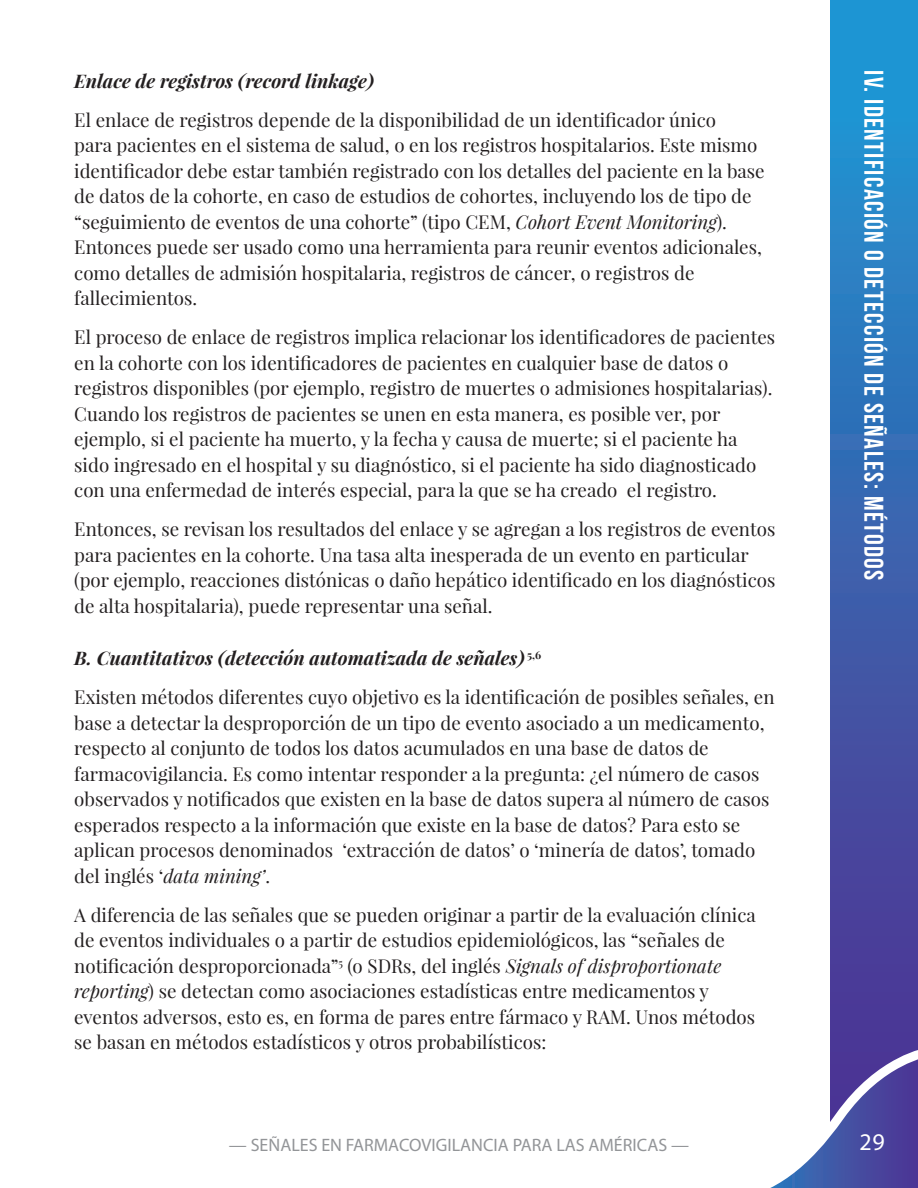
<style>
.page{position:relative;width:918px;height:1188px;background:#fff}
.page>*{position:absolute;margin:0;border:0;box-sizing:border-box;transform-origin:0 0}
.t1{font:700 27px "Bebas Neue";letter-spacing:.05em;color:#fff}
.t2{font:24px "Myriad Pro";color:#fff}
.BODY_TEXT{font:18.75px/25.5px "Playfair Display";color:#231f20}
.BODY_TEXT-2{font:italic 700 18.75px "Playfair Display";color:#231f20}
.t3{font:18px "Myriad Pro";color:#939598}
.s1{font-style:italic}
</style>
<div class="page">
<div style="left:830px;top:0;width:88px;height:1150px;background:linear-gradient(to bottom,#1c9cd6,#572889)"></div>
<svg style="left:770px;top:1041px;width:148px;height:147px"></svg>
<p class="BODY_TEXT-2" style="left:74px;top:68px;width:302px">Enlace de registros (record linkage)</p>
<p class="BODY_TEXT" style="left:74px;top:107px;width:692px">El enlace de registros depende de la disponibilidad de un identificador único<br>para pacientes en el sistema de salud, o en los registros hospitalarios. Este mismo identificador debe estar también registrado con los detalles del paciente en la base de datos de la cohorte, en caso de estudios de cohortes, incluyendo los de tipo de “seguimiento de eventos de una cohorte” (tipo CEM, <span class="s1">Cohort Event Monitoring</span>).<br>Entonces puede ser usado como una herramienta para reunir eventos adicionales, como detalles de admisión hospitalaria, registros de cáncer, o registros de fallecimientos.</p>
<p class="BODY_TEXT" style="left:74px;top:324px;width:702px">El proceso de enlace de registros implica relacionar los identificadores de pacientes en la cohorte con los identificadores de pacientes en cualquier base de datos o registros disponibles (por ejemplo, registro de muertes o admisiones hospitalarias).<br>Cuando los registros de pacientes se unen en esta manera, es posible ver, por ejemplo, si el paciente ha muerto, y la fecha y causa de muerte; si el paciente ha sido ingresado en el hospital y su diagnóstico, si el paciente ha sido diagnosticado con una enfermedad de interés especial, para la que se ha creado el registro.</p>
<p class="BODY_TEXT" style="left:74px;top:516px;width:703px">Entonces, se revisan los resultados del enlace y se agregan a los registros de eventos para pacientes en la cohorte. Una tasa alta inesperada de un evento en particular (por ejemplo, reacciones distónicas o daño hepático identificado en los diagnósticos de alta hospitalaria), puede representar una señal.</p>
<p class="BODY_TEXT-2" style="left:74px;top:645px;width:468px">B. Cuantitativos (detección automatizada de señales) <sup>5,6</sup></p>
<p class="BODY_TEXT" style="left:74px;top:684px;width:702px">Existen métodos diferentes cuyo objetivo es la identificación de posibles señales, en base a detectar la desproporción de un tipo de evento asociado a un medicamento, respecto al conjunto de todos los datos acumulados en una base de datos de farmacovigilancia. Es como intentar responder a la pregunta: ¿el número de casos observados y notificados que existen en la base de datos supera al número de casos esperados respecto a la información que existe en la base de datos? Para esto se aplican procesos denominados ‘extracción de datos’ o ‘minería de datos’, tomado del inglés ‘<span class="s1">data mining’</span>.</p>
<p class="BODY_TEXT" style="left:74px;top:902px;width:683px">A diferencia de las señales que se pueden originar a partir de la evaluación clínica de eventos individuales o a partir de estudios epidemiológicos, las “señales de notificación desproporcionada”<sup>5</sup> (o SDRs, del inglés <span class="s1">Signals of disproportionate reporting</span>) se detectan como asociaciones estadísticas entre medicamentos y eventos adversos, esto es, en forma de pares entre fármaco y RAM. Unos métodos se basan en métodos estadísticos y otros probabilísticos:</p>
<h1 class="t1" style="left:889px;top:70px;width:512px;rotate:90deg">IV. Identificación o detección de señales: métodos</h1>
<p class="t3" style="left:229px;top:1134px;width:462px">— SEÑALES EN FARMACOVIGILANCIA PARA LAS AMÉRICAS —</p>
<p class="t2" style="left:860px;top:1127px;width:27px">29</p>
</div>
